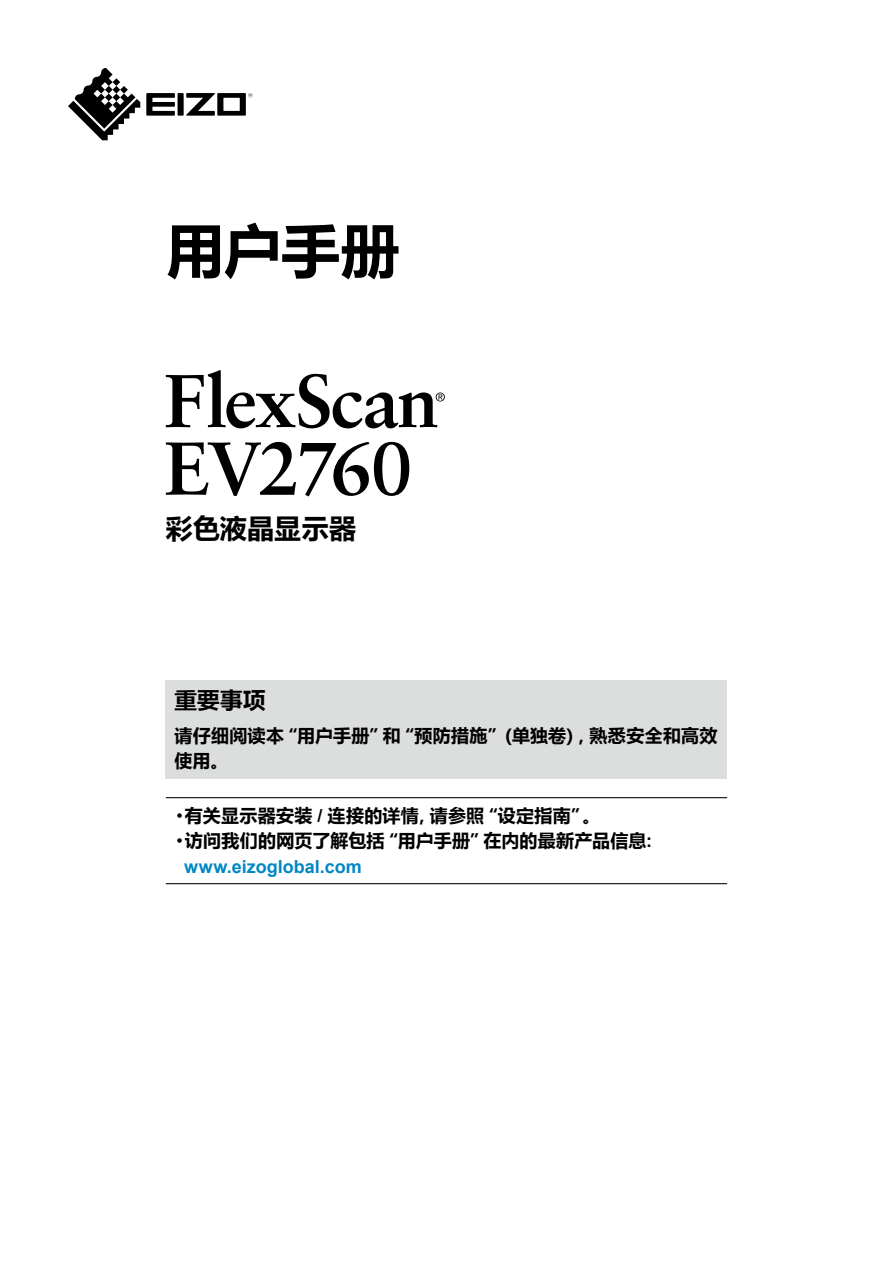
<style>
.page{position:relative;width:893px;height:1263px;background:#fff}
.page>*{position:absolute;margin:0;border:0;box-sizing:border-box;transform-origin:0 0}
.t1{font:700 58.5px "Microsoft Ya Hei";color:#000}
.t2{font:700 27px "Microsoft Ya Hei";letter-spacing:.01em;color:#000}
.t3{font:700 22.5px "Microsoft Ya Hei";color:#000}
.t4{font:700 18px/25.5px "Microsoft Ya Hei";letter-spacing:.015em;color:#000}
.t5{font:700 18px "Arial";color:#0087c3}
.s1{font-family:"Arial";font-weight:400}
.s2{font-family:"Arial"}
</style>
<div class="page">
<svg style="left:146px;top:93px;width:107px;height:23px"></svg>
<svg style="left:68px;top:68px;width:72px;height:72px"></svg>
<div style="left:166px;top:680px;width:561px;height:98px;background:#dcdddd"></div>
<hr style="left:166px;top:797px;width:561px;height:1px;background:#000">
<hr style="left:166px;top:883px;width:561px;height:1px;background:#000">
<svg style="left:166px;top:370px;width:279px;height:58px"></svg>
<svg style="left:166px;top:442px;width:243px;height:54px"></svg>
<h1 class="t1" style="left:166px;top:210px;width:235px">用户手册</h1>
<h2 class="t2" style="left:166px;top:509px;width:192px">彩色液晶显示器</h2>
<p class="t3" style="left:174px;top:684px;width:93px">重要事项</p>
<p class="t4" style="left:174px;top:722px;width:545px">请仔细阅读本“用户手册”和“预防措施”（单独卷），熟悉安全和高效使用。</p>
<p class="t4" style="left:176px;top:802px;width:426px"><span class="s1">•</span>有关显示器安装 <span class="s2">/</span> 连接的详情，请参照“设定指南”。</p>
<p class="t4" style="left:176px;top:827px;width:477px"><span class="s1">•</span>访问我们的网页了解包括“用户手册”在内的最新产品信息<span class="s2">:</span></p>
<p class="t5" style="left:184px;top:854px;width:179px">www.eizoglobal.com</p>
</div>
